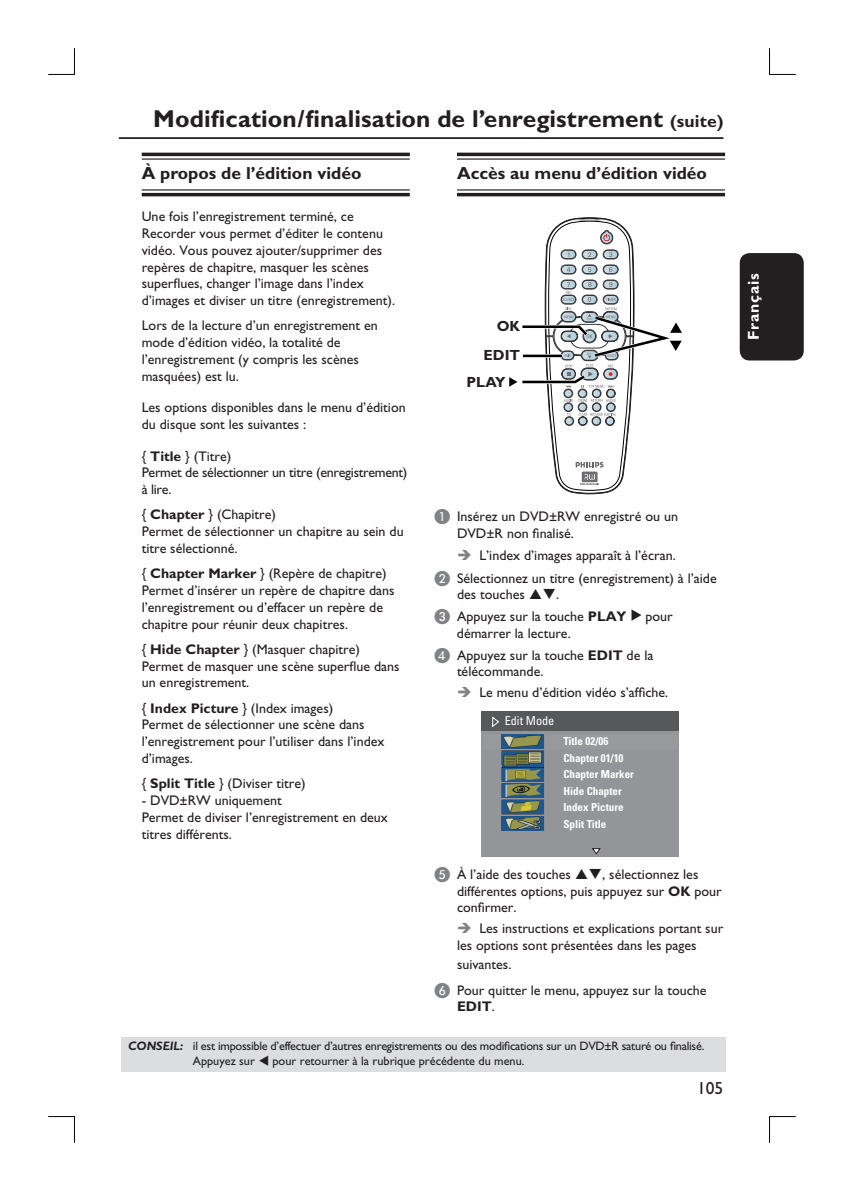
<style>
.page{position:relative;width:844px;height:1191px;background:#fff}
.page>*{position:absolute;margin:0;border:0;box-sizing:border-box;transform-origin:0 0}
.t1{font:700 24.5px "Gill Sans Std";color:#231f20}
.t2{font:700 17.5px "Gill Sans Std";color:#231f20}
.t3{font:17.5px "Gill Sans Std";color:#231f20}
.t4{font:700 15.75px "Gill Alt One";letter-spacing:.05em;color:#fff}
.t5{font:700 14.7px/26.9px "Gill Alt One";color:#231f20}
.t6{font:14px/16.8px "Gill Sans Std";color:#231f20}
.t7{font:14px/16.8px "Gill Sans Std";letter-spacing:-.02em;color:#231f20}
.t8{font:700 14px "Gill Sans Std";color:#231f20}
.t9{font:12.25px/14.9px "Gill Sans Std";letter-spacing:-.02em;color:#231f20}
.t10{font:12.25px "Gill Sans Std";color:#231f20}
.t11{font:condensed 12.25px "Univers";color:#fff}
.t12{font:700 condensed 11.03px/16.6px "Univers";color:#fff}
.s1{font-size:17.5px}
.s2{font-weight:700}
.s3{font-family:"Philips Pi Roman";font-size:15.75px;color:#808285}
.s4{font-weight:400}
.s5{font-weight:700;font-style:italic}
</style>
<div class="page">
<div style="left:739px;top:253px;width:64px;height:107px;background:#231f20;border-radius:10px"></div>
<hr style="left:142px;top:153px;width:267px;height:3px;background:#231f20">
<hr style="left:142px;top:158px;width:267px;height:2px;background:#231f20">
<hr style="left:142px;top:189px;width:267px;height:1px;background:#231f20">
<hr style="left:142px;top:193px;width:267px;height:3px;background:#231f20">
<hr style="left:457px;top:153px;width:267px;height:3px;background:#231f20">
<hr style="left:457px;top:158px;width:267px;height:2px;background:#231f20">
<hr style="left:457px;top:189px;width:267px;height:1px;background:#231f20">
<hr style="left:457px;top:193px;width:267px;height:3px;background:#231f20">
<svg style="left:509px;top:217px;width:172px;height:277px"></svg>
<div style="left:481px;top:731px;width:197px;height:125px;background:#939598"></div>
<div style="left:483px;top:734px;width:194px;height:15px;background:#97999c"></div>
<div style="left:481px;top:711px;width:197px;height:20px;background:#57585a"></div>
<svg style="left:492px;top:716px;width:7px;height:12px"></svg>
<svg style="left:592px;top:848px;width:8px;height:7px"></svg>
<svg style="left:501px;top:750px;width:43px;height:80px"></svg>
<img style="left:502px;top:784px;width:41px;height:13px">
<img style="left:502px;top:800px;width:41px;height:13px">
<img style="left:502px;top:751px;width:41px;height:30px">
<img style="left:501px;top:817px;width:42px;height:13px">
<img style="left:501px;top:735px;width:42px;height:13px">
<hr style="left:113px;top:40px;width:605px;height:1px;background:#231f20">
<hr style="left:119px;top:137px;width:604px;height:2px;background:#231f20">
<div style="left:121px;top:1037px;width:604px;height:34px;background:#dcdddf"></div>
<svg style="left:48px;top:48px;width:27px;height:27px"></svg>
<svg style="left:48px;top:1116px;width:27px;height:26px"></svg>
<svg style="left:769px;top:48px;width:26px;height:27px"></svg>
<svg style="left:769px;top:1116px;width:26px;height:26px"></svg>
<h1 class="t1" style="left:153px;top:110px;width:571px">Modification/finalisation de l’enregistrement <span class="s1">(suite)</span></h1>
<p class="t2" style="left:142px;top:167px;width:221px">À propos de l’édition vidéo</p>
<p class="t6" style="left:142px;top:209px;width:255px">Une fois l’enregistrement terminé, ce Recorder vous permet d’éditer le contenu vidéo. Vous pouvez ajouter/supprimer des repères de chapitre, masquer les scènes superflues, changer l’image dans l’index d’images et diviser un titre (enregistrement).</p>
<p class="t6" style="left:142px;top:319px;width:237px">Lors de la lecture d’un enregistrement en mode d’édition vidéo, la totalité de l’enregistrement (y compris les scènes masquées) est lu.</p>
<p class="t6" style="left:142px;top:401px;width:265px">Les options disponibles dans le menu d’édition du disque sont les suivantes :</p>
<p class="t7" style="left:142px;top:449px;width:267px">{ <span class="s2">Title</span> } (Titre)<br>Permet de sélectionner un titre (enregistrement) à lire.</p>
<p class="t6" style="left:142px;top:508px;width:263px">{ <span class="s2">Chapter</span> } (Chapitre)<br>Permet de sélectionner un chapitre au sein du titre sélectionné.</p>
<p class="t6" style="left:142px;top:566px;width:254px">{ <span class="s2">Chapter Marker</span> } (Repère de chapitre)<br>Permet d’insérer un repère de chapitre dans l’enregistrement ou d’effacer un repère de chapitre pour réunir deux chapitres.</p>
<p class="t6" style="left:142px;top:642px;width:259px">{ <span class="s2">Hide Chapter</span> } (Masquer chapitre)<br>Permet de masquer une scène superflue dans un enregistrement.</p>
<p class="t6" style="left:142px;top:701px;width:244px">{ <span class="s2">Index Picture</span> } (Index images)<br>Permet de sélectionner une scène dans l’enregistrement pour l’utiliser dans l’index d’images.</p>
<p class="t6" style="left:142px;top:776px;width:165px">{ <span class="s2">Split Title</span> } (Diviser titre)</p>
<p class="t6" style="left:142px;top:793px;width:248px">- DVD±RW uniquement<br>Permet de diviser l’enregistrement en deux titres différents.</p>
<p class="t2" style="left:457px;top:167px;width:251px">Accès au menu d’édition vidéo</p>
<p class="t5" style="left:496px;top:314px;width:25px">OK</p>
<p class="t5" style="left:466px;top:343px;width:55px;text-indent:17px">EDIT<br>PLAY</p>
<p class="t6" style="left:457px;top:509px;width:222px;text-indent:-22px"><span class="s3">A</span> Insérez un DVD±RW enregistré ou un<br>DVD±R non finalisé.</p>
<p class="t6" style="left:434px;top:545px;width:283px;line-height:23.1px;text-align:center">L’index d’images apparaît à l’écran.<br><span class="s3">B</span> Sélectionnez un titre (enregistrement) à l’aide</p>
<p class="t6" style="left:457px;top:588px;width:69px">des touches</p>
<p class="t6" style="left:434px;top:585px;width:193px;line-height:21.7px;text-indent:121px">.<br><span class="s3">C</span> Appuyez sur la touche <span class="s2">PLAY</span></p>
<p class="t6" style="left:645px;top:609px;width:29px">pour</p>
<p class="t6" style="left:434px;top:624px;width:220px;line-height:21.5px;text-indent:22px">démarrer la lecture.<br><span class="s3">D</span> Appuyez sur la touche <span class="s2">EDIT</span> de la</p>
<p class="t6" style="left:479px;top:663px;width:190px;line-height:20.3px;text-indent:-22px">télécommande.<br>Le menu d’édition vidéo s’affiche.</p>
<p class="t11" style="left:504px;top:716px;width:51px">Edit Mode</p>
<p class="t12" style="left:563px;top:734px;width:72px">Title 02/06<br>Chapter 01/10<br>Chapter Marker<br>Hide Chapter<br>Index Picture<br>Split Title</p>
<p class="t6" style="left:434px;top:867px;width:138px"><span class="s3">E</span> À l’aide des touches</p>
<p class="t6" style="left:457px;top:867px;width:266px;text-indent:145px">, sélectionnez les différentes options, puis appuyez sur <span class="s2">OK</span> pour confirmer.</p>
<p class="t6" style="left:457px;top:921px;width:268px;text-indent:22px">Les instructions et explications portant sur les options sont présentées dans les pages</p>
<p class="t6" style="left:434px;top:952px;width:273px;line-height:25.7px;text-indent:22px">suivantes.<br><span class="s3">F</span> Pour quitter le menu, appuyez sur la touche</p>
<p class="t8" style="left:457px;top:1001px;width:39px">EDIT<span class="s4">.</span></p>
<p class="t9" style="left:193px;top:1040px;width:513px;text-indent:-65px"><span class="s5">CONSEIL:</span> il est impossible d’effectuer d’autres enregistrements ou des modifications sur un DVD±R saturé ou finalisé.<br>Appuyez sur</p>
<p class="t10" style="left:272px;top:1057px;width:253px">pour retourner à la rubrique précédente du menu.</p>
<p class="t3" style="left:697px;top:1081px;width:28px">105</p>
<p class="t4" style="left:747px;top:340px;width:68px;rotate:-90deg">Français</p>
</div>
